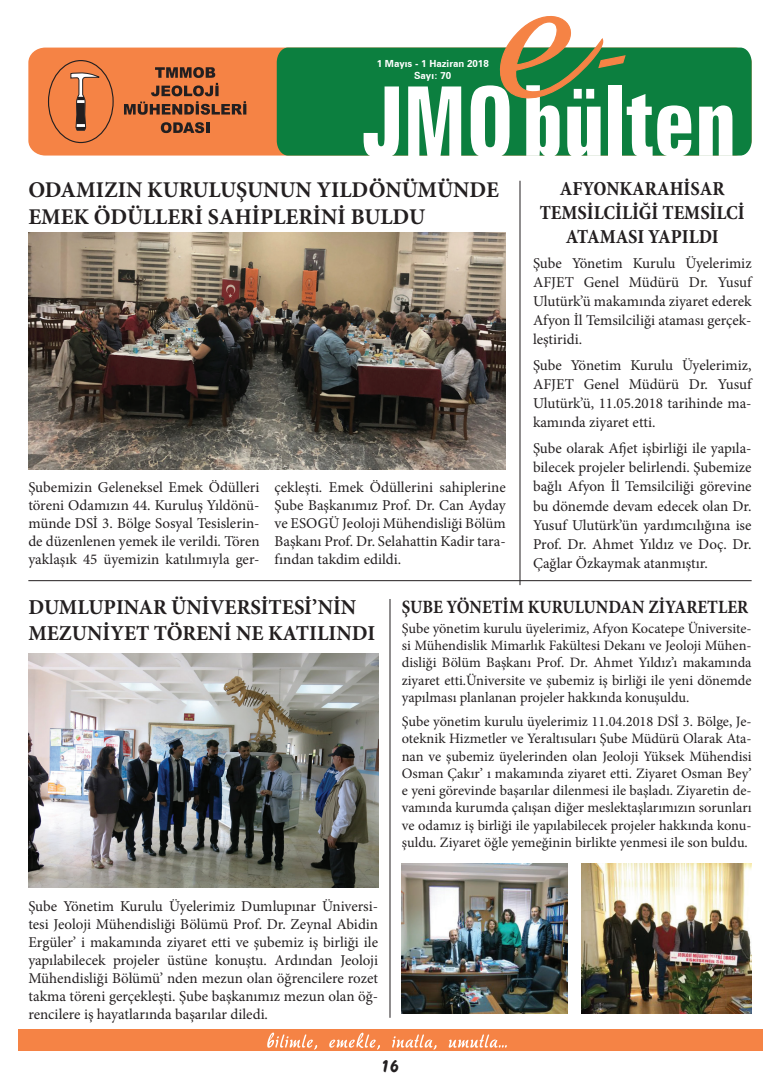
<style>
.page{position:relative;width:780px;height:1081px;background:#fff}
.page>*{position:absolute;margin:0;border:0;box-sizing:border-box;transform-origin:0 0}
.t1{font:700 22.5px/27px "Minion Pro";color:#231f20}
.t2{font:700 21.25px/25.5px "Minion Pro";color:#231f20}
.t3{font:700 condensed 20px/24px "Minion Pro";color:#231f20;text-align:center}
.t4{font:700 18.75px "Minion Pro";color:#231f20;scale:.9 1}
.t5{font:18.75px "Brush 738 BT Regular A";color:#231f20}
.t6{font:15px/18px "Minion Pro";color:#231f20;text-align:justify}
.t7{font:14.38px/17.2px "Minion Pro";color:#231f20;text-align:justify}
.t8{font:700 9.75px/11.8px "Zurich BT";color:#fff;text-align:center}
</style>
<div class="page">
<div style="left:28px;top:48px;width:249px;height:108px;background:#f58345"></div>
<div style="left:277px;top:48px;width:474px;height:108px;background:#0c7f3f"></div>
<div style="left:48px;top:61px;width:65px;height:81px;background:#f58345;border-radius:50%"></div>
<div style="left:48px;top:60px;width:66px;height:83px;border:1px solid #231f20;border-radius:50%"></div>
<svg style="left:70px;top:70px;width:31px;height:61px"></svg>
<svg style="left:161px;top:122px;width:48px;height:11px"></svg>
<svg style="left:124px;top:67px;width:122px;height:48px;background:#bb673a"></svg>
<svg style="left:699px;top:105px;width:33px;height:51px"></svg>
<svg style="left:363px;top:86px;width:36px;height:70px"></svg>
<svg style="left:408px;top:86px;width:53px;height:70px"></svg>
<svg style="left:470px;top:16px;width:221px;height:140px"></svg>
<div style="left:18px;top:1029px;width:744px;height:21px;background:#f58345"></div>
<svg style="left:267px;top:1032px;width:50px;height:17px"></svg>
<svg style="left:329px;top:1032px;width:51px;height:17px"></svg>
<svg style="left:392px;top:1034px;width:44px;height:15px"></svg>
<svg style="left:448px;top:1034px;width:58px;height:13px"></svg>
<img style="left:28px;top:233px;width:478px;height:236px">
<hr style="left:519px;top:181px;width:1px;height:404px;background:#231f20">
<hr style="left:28px;top:580px;width:723px;height:1px;background:#231f20">
<hr style="left:389px;top:599px;width:1px;height:419px;background:#231f20">
<img style="left:28px;top:654px;width:350px;height:233px">
<img style="left:402px;top:863px;width:165px;height:150px">
<img style="left:581px;top:863px;width:170px;height:150px">
<p class="t8" style="left:376px;top:58px;width:114px">1 Mayıs - 1 Haziran 2018<br>Sayı: 70</p>
<h1 class="t1" style="left:28px;top:176px;width:472px">ODAMIZIN KURULUŞUNUN YILDÖNÜMÜNDE<br>EMEK ÖDÜLLERİ SAHİPLERİNİ BULDU</h1>
<p class="t6" style="left:28px;top:478px;width:233px">Şubemizin Geleneksel Emek Ödülleri töreni Odamızın 44. Kuruluş Yıldönü&shy;münde DSİ 3. Bölge Sosyal Tesislerin&shy;de düzenlenen yemek ile verildi. Tören yaklaşık 45 üyemizin katılımıyla ger-</p>
<p class="t6" style="left:274px;top:478px;width:233px">çekleşti. Emek Ödüllerini sahiplerine Şube Başkanımız Prof. Dr. Can Ayday ve ESOGÜ Jeoloji Mühendisliği Bölüm Başkanı Prof. Dr. Selahattin Kadir tara&shy;fından takdim edildi.</p>
<h3 class="t3" style="left:539px;top:177px;width:207px">AFYONKARAHİSAR<br>TEMSİLCİLİĞİ TEMSİLCİ<br>ATAMASI YAPILDI</h3>
<p class="t6" style="left:533px;top:254px;width:220px;line-height:19px">Şube Yönetim Kurulu Üyelerimiz AFJET Genel Müdürü Dr. Yusuf Ulutürk’ü makamında ziyaret ederek Afyon İl Temsilciliği ataması gerçek&shy;leştiridi.</p>
<p class="t6" style="left:533px;top:356px;width:220px;line-height:19px">Şube Yönetim Kurulu Üyelerimiz, AFJET Genel Müdürü Dr. Yusuf Ulutürk’ü, 11.05.2018 tarihinde ma&shy;kamında ziyaret etti.</p>
<p class="t6" style="left:533px;top:439px;width:220px;line-height:19px">Şube olarak Afjet işbirliği ile yapıla&shy;bilecek projeler belirlendi. Şubemize bağlı Afyon İl Temsilciliği görevine bu dönemde devam edecek olan Dr.<br>Yusuf Ulutürk’ün yardımcılığına ise Prof. Dr. Ahmet Yıldız ve Doç. Dr.<br>Çağlar Özkaymak atanmıştır.</p>
<h2 class="t2" style="left:28px;top:594px;width:348px">DUMLUPINAR ÜNİVERSİTESİ’NİN<br>MEZUNİYET TÖRENİ NE KATILINDI</h2>
<p class="t4" style="left:402px;top:593px;width:386px">ŞUBE YÖNETİM KURULUNDAN ZİYARETLER</p>
<p class="t7" style="left:402px;top:619px;width:351px">Şube yönetim kurulu üyelerimiz, Afyon Kocatepe Üniversite&shy;si Mühendislik Mimarlık Fakültesi Dekanı ve Jeoloji Mühen&shy;disliği Bölüm Başkanı Prof. Dr. Ahmet Yıldız’ı makamında ziyaret etti.Üniversite ve şubemiz iş birliği ile yeni dönemde yapılması planlanan projeler hakkında konuşuldu.</p>
<p class="t7" style="left:402px;top:713px;width:351px">Şube yönetim kurulu üyelerimiz 11.04.2018 DSİ 3. Bölge, Je&shy;oteknik Hizmetler ve Yeraltısuları Şube Müdürü Olarak Ata&shy;nan ve şubemiz üyelerinden olan Jeoloji Yüksek Mühendisi Osman Çakır’ ı makamında ziyaret etti. Ziyaret Osman Bey’ e yeni görevinde başarılar dilenmesi ile başladı. Ziyaretin de&shy;vamında kurumda çalışan diğer meslektaşlarımızın sorunları ve odamız iş birliği ile yapılabilecek projeler hakkında konu&shy;şuldu. Ziyaret öğle yemeğinin birlikte yenmesi ile son buldu.</p>
<p class="t6" style="left:28px;top:897px;width:351px">Şube Yönetim Kurulu Üyelerimiz Dumlupınar Üniversi&shy;tesi Jeoloji Mühendisliği Bölümü Prof. Dr. Zeynal Abidin Ergüler’ i makamında ziyaret etti ve şubemiz iş birliği ile yapılabilecek projeler üstüne konuştu. Ardından Jeoloji Mühendisliği Bölümü’ nden mezun olan öğrencilere rozet takma töreni gerçekleşti. Şube başkanımız mezun olan öğ&shy;rencilere iş hayatlarında başarılar diledi.</p>
<p class="t5" style="left:381px;top:1054px;width:19px">16</p>
</div>
